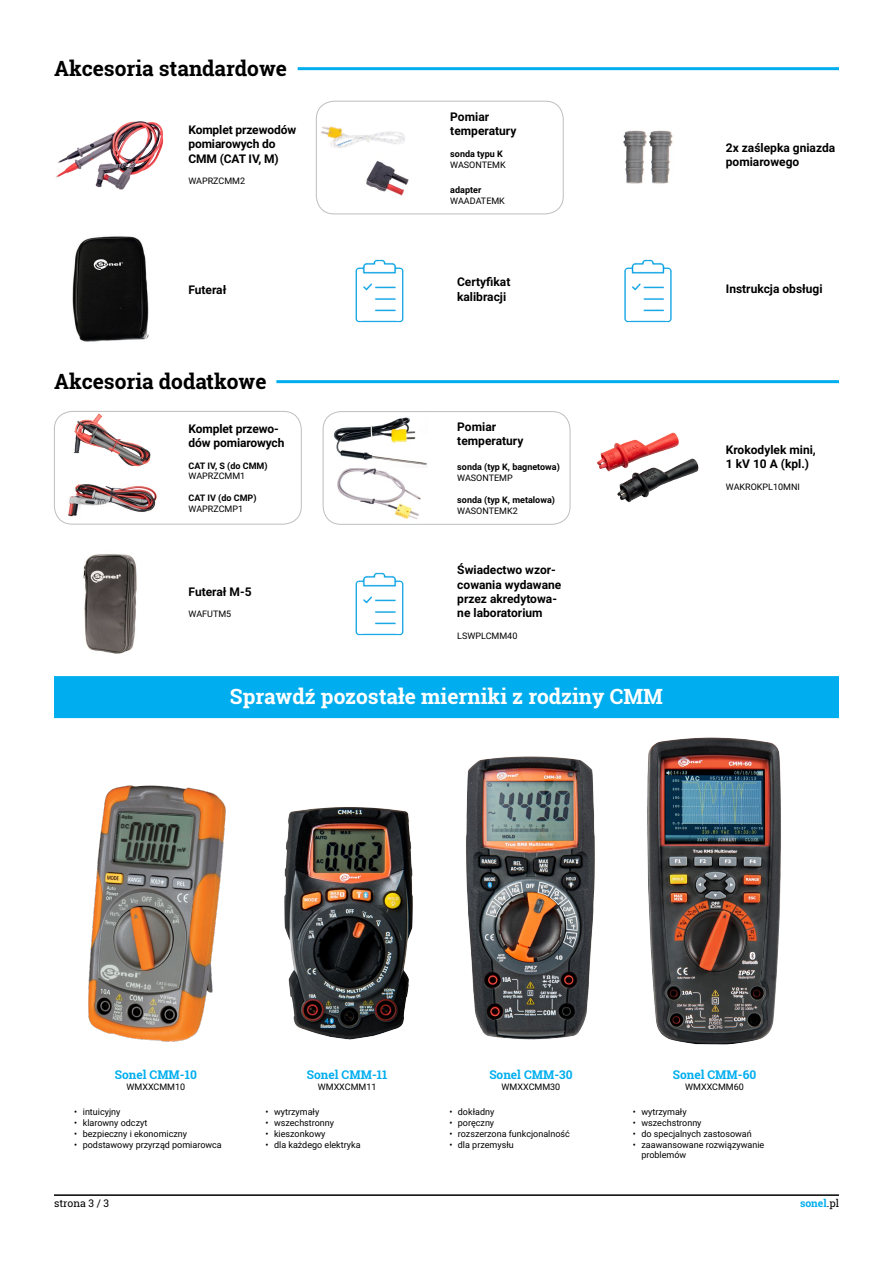
<style>
.page{position:relative;width:893px;height:1263px;background:#fff}
.page>*{position:absolute;margin:0;border:0;box-sizing:border-box;transform-origin:0 0}
.t1{font:700 21px "Roboto Slab";color:#000}
.t2{font:700 21px "Roboto Slab";color:#fff}
.t3{font:700 12px/14.4px "Roboto";color:#000}
.t4{font:700 12px "Roboto Slab";color:#00aeef}
.t5{font:10.5px "Roboto Slab";color:#000}
.t6{font:700 10.5px "Roboto Slab";color:#00aeef}
.t7{font:9px/10.8px "Roboto";color:#000}
.t8{font:700 9px "Roboto";color:#000}
.s1{font-weight:400;color:#000}
</style>
<div class="page">
<hr style="left:54px;top:1194px;width:785px;height:2px;background:#000">
<hr style="left:298px;top:67px;width:541px;height:3px;background:#00aeef">
<img style="left:72px;top:236px;width:77px;height:106px">
<hr style="left:276px;top:380px;width:563px;height:3px;background:#00aeef">
<img style="left:337px;top:468px;width:84px;height:51px">
<img style="left:331px;top:411px;width:96px;height:54px">
<div style="left:323px;top:411px;width:247px;height:114px;border:1px solid #bcbec0;border-radius:18px"></div>
<img style="left:366px;top:180px;width:43px;height:16px">
<img style="left:316px;top:100px;width:98px;height:80px">
<div style="left:316px;top:101px;width:248px;height:113px;border:1px solid #bcbec0;border-radius:18px"></div>
<img style="left:55px;top:121px;width:109px;height:69px">
<img style="left:355px;top:259px;width:49px;height:64px">
<img style="left:83px;top:553px;width:54px;height:101px">
<div style="left:54px;top:676px;width:785px;height:42px;background:#00aeef"></div>
<img style="left:88px;top:785px;width:138px;height:257px">
<img style="left:284px;top:807px;width:129px;height:233px">
<img style="left:647px;top:737px;width:134px;height:308px">
<img style="left:623px;top:130px;width:50px;height:54px">
<img style="left:466px;top:756px;width:129px;height:284px">
<img style="left:597px;top:432px;width:102px;height:71px">
<img style="left:624px;top:259px;width:48px;height:64px">
<img style="left:74px;top:413px;width:77px;height:54px">
<div style="left:54px;top:411px;width:248px;height:113px;border:1px solid #bcbec0;border-radius:18px"></div>
<img style="left:54px;top:468px;width:113px;height:56px">
<img style="left:355px;top:572px;width:49px;height:64px">
<h1 class="t1" style="left:54px;top:54px;width:235px">Akcesoria standardowe</h1>
<h2 class="t3" style="left:188px;top:122px;width:109px">Komplet przewodów pomiarowych do<br>CMM (CAT IV, M)</h2>
<p class="t7" style="left:188px;top:176px;width:58px">WAPRZCMM2</p>
<h2 class="t3" style="left:188px;top:282px;width:40px">Futerał</h2>
<h1 class="t1" style="left:54px;top:367px;width:214px">Akcesoria dodatkowe</h1>
<h2 class="t3" style="left:189px;top:421px;width:97px">Komplet przewo&shy;dów pomiarowych</h2>
<p class="t8" style="left:189px;top:459px;width:81px">CAT IV, S (do CMM)</p>
<p class="t7" style="left:189px;top:470px;width:58px">WAPRZCMM1</p>
<p class="t8" style="left:189px;top:492px;width:70px">CAT IV (do CMP)</p>
<p class="t7" style="left:189px;top:503px;width:56px">WAPRZCMP1</p>
<h2 class="t3" style="left:189px;top:584px;width:65px">Futerał M-5</h2>
<p class="t7" style="left:189px;top:608px;width:44px">WAFUTM5</p>
<h2 class="t3" style="left:450px;top:109px;width:68px">Pomiar temperatury</h2>
<p class="t8" style="left:450px;top:147px;width:54px">sonda typu K</p>
<p class="t7" style="left:450px;top:159px;width:57px">WASONTEMK</p>
<p class="t8" style="left:450px;top:183px;width:32px">adapter</p>
<p class="t7" style="left:450px;top:195px;width:56px">WAADATEMK</p>
<h2 class="t3" style="left:457px;top:275px;width:55px">Certyfikat kalibracji</h2>
<h2 class="t3" style="left:457px;top:419px;width:68px">Pomiar temperatury</h2>
<p class="t8" style="left:457px;top:461px;width:104px">sonda (typ K, bagnetowa)</p>
<p class="t7" style="left:457px;top:472px;width:57px">WASONTEMP</p>
<p class="t8" style="left:457px;top:493px;width:99px">sonda (typ K, metalowa)</p>
<p class="t7" style="left:457px;top:505px;width:62px">WASONTEMK2</p>
<h2 class="t3" style="left:457px;top:562px;width:106px">Świadectwo wzor&shy;cowania wydawane przez akredytowa&shy;ne laboratorium</h2>
<p class="t7" style="left:457px;top:630px;width:62px">LSWPLCMM40</p>
<h1 class="t2" style="left:230px;top:682px;width:435px">Sprawdź pozostałe mierniki z rodziny CMM</h1>
<h2 class="t3" style="left:726px;top:140px;width:111px">2x zaślepka gniazda pomiarowego</h2>
<h2 class="t3" style="left:726px;top:282px;width:98px">Instrukcja obsługi</h2>
<h2 class="t3" style="left:726px;top:442px;width:91px">Krokodylek mini,<br>1 kV 10 A (kpl.)</h2>
<p class="t7" style="left:726px;top:481px;width:76px">WAKROKPL10MNI</p>
<h2 class="t4" style="left:115px;top:1066px;width:84px">Sonel CMM-10</h2>
<p class="t7" style="left:126px;top:1081px;width:60px">WMXXCMM10</p>
<p class="t7" style="left:74px;top:1106px;width:48px">• intuicyjny</p>
<p class="t7" style="left:74px;top:1117px;width:75px">• klarowny odczyt</p>
<p class="t7" style="left:74px;top:1128px;width:114px">• bezpieczny i ekonomiczny</p>
<p class="t7" style="left:74px;top:1138px;width:149px">• podstawowy przyrząd pomiarowca</p>
<h2 class="t4" style="left:307px;top:1066px;width:82px">Sonel CMM-11</h2>
<p class="t7" style="left:318px;top:1081px;width:60px">WMXXCMM11</p>
<p class="t7" style="left:266px;top:1106px;width:55px">• wytrzymały</p>
<p class="t7" style="left:266px;top:1117px;width:70px">• wszechstronny</p>
<p class="t7" style="left:266px;top:1128px;width:61px">• kieszonkowy</p>
<p class="t7" style="left:266px;top:1138px;width:97px">• dla każdego elektryka</p>
<h2 class="t4" style="left:489px;top:1066px;width:85px">Sonel CMM-30</h2>
<p class="t7" style="left:502px;top:1081px;width:60px">WMXXCMM30</p>
<p class="t7" style="left:449px;top:1106px;width:46px">• dokładny</p>
<p class="t7" style="left:449px;top:1117px;width:46px">• poręczny</p>
<p class="t7" style="left:449px;top:1128px;width:122px">• rozszerzona funkcjonalność</p>
<p class="t7" style="left:449px;top:1138px;width:66px">• dla przemysłu</p>
<h2 class="t4" style="left:673px;top:1066px;width:85px">Sonel CMM-60</h2>
<p class="t7" style="left:685px;top:1081px;width:60px">WMXXCMM60</p>
<p class="t7" style="left:633px;top:1106px;width:55px">• wytrzymały</p>
<p class="t7" style="left:633px;top:1117px;width:70px">• wszechstronny</p>
<p class="t7" style="left:633px;top:1128px;width:120px">• do specjalnych zastosowań</p>
<p class="t7" style="left:641px;top:1138px;width:124px;text-indent:-9px">• zaawansowane rozwiązywanie problemów</p>
<p class="t5" style="left:54px;top:1196px;width:57px">strona 3 / 3</p>
<p class="t6" style="left:800px;top:1196px;width:40px">sonel<span class="s1">.pl</span></p>
</div>
